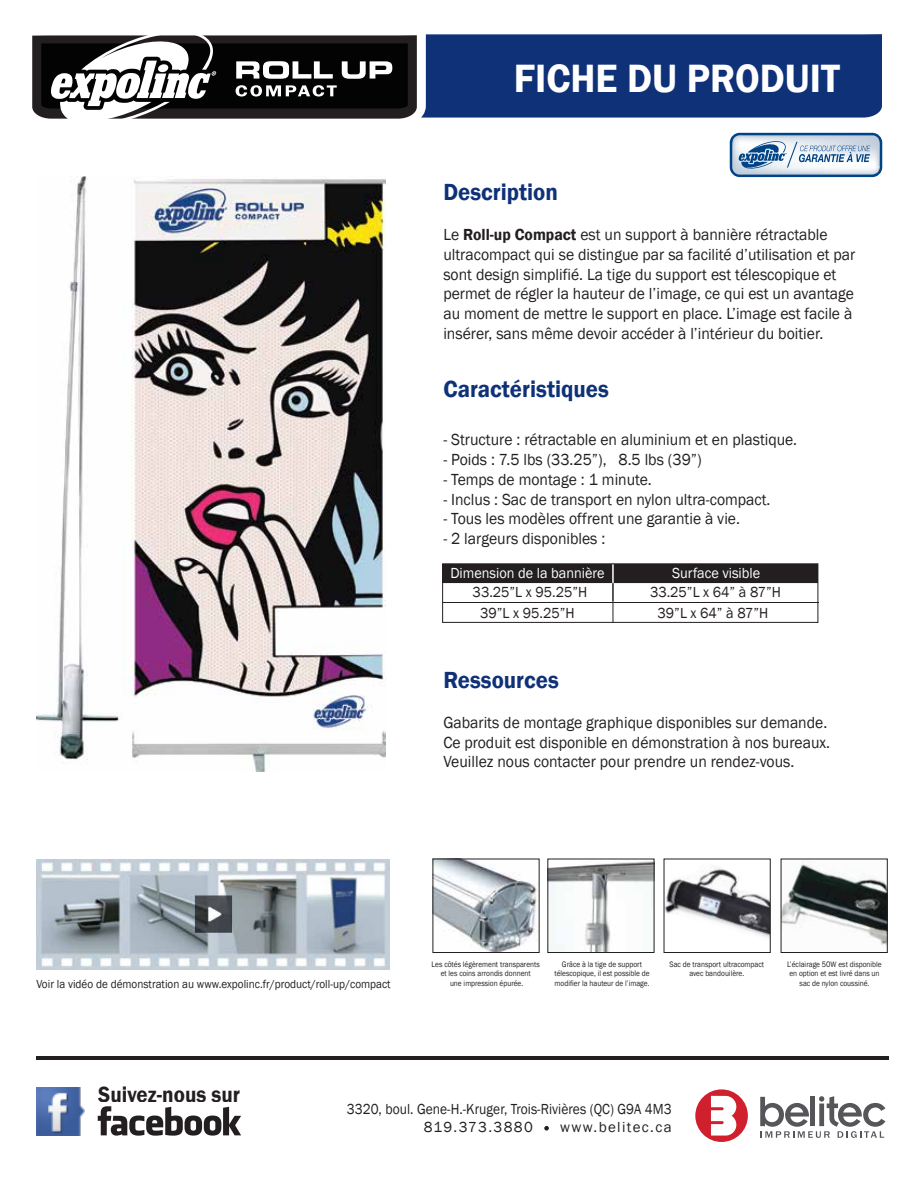
<style>
.page{position:relative;width:918px;height:1188px;background:#fff}
.page>*{position:absolute;margin:0;border:0;box-sizing:border-box;transform-origin:0 0}
.t1{font:600 40.65px "Franklin Gothic";color:#fff;scale:.95 1}
.t2{font:600 24px "Franklin Gothic";color:#0e3178;scale:.95 1}
.t3{font:600 22.5px "Franklin Gothic";color:#231f20;scale:.93 1}
.t4{font:16.5px/19.8px "Franklin Gothic";color:#231f20;scale:.95 1}
.t5{font:15px/18px "Franklin Gothic";letter-spacing:.005em;color:#231f20;scale:.9 1}
.t6{font:15px "Franklin Gothic";letter-spacing:.005em;color:#231f20;scale:.95 1}
.t7{font:15px "Franklin Gothic";color:#fff;scale:.95 1}
.t8{font:15px "Franklin Gothic";letter-spacing:.095em;color:#231f20}
.t9{font:12px "Franklin Gothic";color:#231f20;scale:.93 1}
.t10{font:8.25px/9.8px "Franklin Gothic";color:#231f20;text-align:center;scale:.9 1}
.s1{font-weight:600}
</style>
<div class="page">
<hr style="left:36px;top:1056px;width:852px;height:4px;background:#231f20">
<div style="left:442px;top:563px;width:376px;height:60px;border:1px solid #231f20"></div>
<hr style="left:613px;top:563px;width:1px;height:38px;background:#231f20">
<div style="left:443px;top:564px;width:375px;height:19px;background:#231f20"></div>
<hr style="left:613px;top:583px;width:1px;height:40px;background:#231f20">
<svg style="left:612px;top:564px;width:2px;height:19px"></svg>
<hr style="left:443px;top:602px;width:376px;height:1px;background:#231f20">
<img style="left:549px;top:861px;width:104px;height:90px">
<div style="left:547px;top:859px;width:108px;height:94px;border:1px solid #231f20"></div>
<img style="left:666px;top:866px;width:103px;height:72px">
<div style="left:664px;top:859px;width:107px;height:94px;border:1px solid #231f20"></div>
<img style="left:434px;top:861px;width:104px;height:90px">
<div style="left:432px;top:859px;width:108px;height:94px;border:1px solid #231f20"></div>
<img style="left:783px;top:864px;width:103px;height:82px">
<div style="left:781px;top:859px;width:107px;height:94px;border:1px solid #231f20"></div>
<img style="left:36px;top:1088px;width:48px;height:48px">
<svg style="left:98px;top:1106px;width:143px;height:30px"></svg>
<svg style="left:32px;top:34px;width:850px;height:85px;background:#314369"></svg>
<img style="left:36px;top:859px;width:354px;height:111px">
<div style="left:730px;top:133px;width:152px;height:44px;background:#004386;border-radius:10px"></div>
<svg style="left:732px;top:135px;width:148px;height:40px;background:#b7c8da"></svg>
<img style="left:36px;top:177px;width:350px;height:594px">
<svg style="left:544px;top:1126px;width:5px;height:5px"></svg>
<svg style="left:695px;top:1089px;width:53px;height:53px"></svg>
<svg style="left:760px;top:1096px;width:125px;height:42px"></svg>
<h1 class="t1" style="left:514px;top:53px;width:345px">FICHE DU PRODUIT</h1>
<h2 class="t2" style="left:443px;top:178px;width:122px">Description</h2>
<p class="t4" style="left:443px;top:225px;width:435px">Le <span class="s1">Roll-up Compact</span> est un support à bannière rétractable ultracompact qui se distingue par sa facilité d’utilisation et par sont design simplifié. La tige du support est télescopique et permet de régler la hauteur de l’image, ce qui est un avantage au moment de mettre le support en place. L’image est facile à insérer, sans même devoir accéder à l’intérieur du boitier.</p>
<h2 class="t2" style="left:443px;top:374px;width:176px">Caractéristiques</h2>
<p class="t4" style="left:443px;top:430px;width:374px">- Structure : rétractable en aluminium et en plastique.</p>
<p class="t4" style="left:443px;top:450px;width:273px">- Poids : 7.5 lbs (33.25”), 8.5 lbs (39”)</p>
<p class="t4" style="left:443px;top:470px;width:221px">- Temps de montage : 1 minute.</p>
<p class="t4" style="left:443px;top:489px;width:346px">- Inclus : Sac de transport en nylon ultra-compact.</p>
<p class="t4" style="left:443px;top:509px;width:314px">- Tous les modèles offrent une garantie à vie.</p>
<p class="t4" style="left:443px;top:529px;width:172px">- 2 largeurs disponibles :</p>
<p class="t7" style="left:450px;top:564px;width:164px">Dimension de la bannière</p>
<p class="t7" style="left:672px;top:564px;width:94px">Surface visible</p>
<p class="t6" style="left:473px;top:583px;width:122px">33.25”L x 95.25”H</p>
<p class="t6" style="left:650px;top:583px;width:139px">33.25”L x 64” à 87”H</p>
<p class="t6" style="left:480px;top:604px;width:101px">39”L x 95.25”H</p>
<p class="t6" style="left:658px;top:604px;width:118px">39”L x 64” à 87”H</p>
<h2 class="t2" style="left:443px;top:665px;width:123px">Ressources</h2>
<p class="t4" style="left:443px;top:713px;width:409px">Gabarits de montage graphique disponibles sur demande.<br>Ce produit est disponible en démonstration à nos bureaux.<br>Veuillez nous contacter pour prendre un rendez-vous.</p>
<p class="t10" style="left:432px;top:959px;width:122px">Les côtés légèrement transparents et les coins arrondis donnent</p>
<p class="t9" style="left:36px;top:976px;width:383px">Voir la vidéo de démonstration au www.expolinc.fr/product/roll-up/compact</p>
<p class="t10" style="left:450px;top:979px;width:83px">une impression épurée.</p>
<p class="t10" style="left:554px;top:959px;width:107px">Grâce à la tige de support télescopique, il est possible de modifier la hauteur de l’image.</p>
<p class="t10" style="left:670px;top:959px;width:106px">Sac de transport ultracompact avec bandouilère.</p>
<p class="t10" style="left:787px;top:959px;width:107px">L’éclairage 50W est disponible en option et est livré dans un sac de nylon coussiné.</p>
<h3 class="t3" style="left:98px;top:1080px;width:154px">Suivez-nous sur</h3>
<p class="t5" style="left:424px;top:1101px;width:277px;text-indent:-77px">3320, boul. Gene-H.-Kruger, Trois-Rivières (QC) G9A 4M3<br>819.373.3880</p>
<p class="t8" style="left:560px;top:1118px;width:113px">www.belitec.ca</p>
</div>
